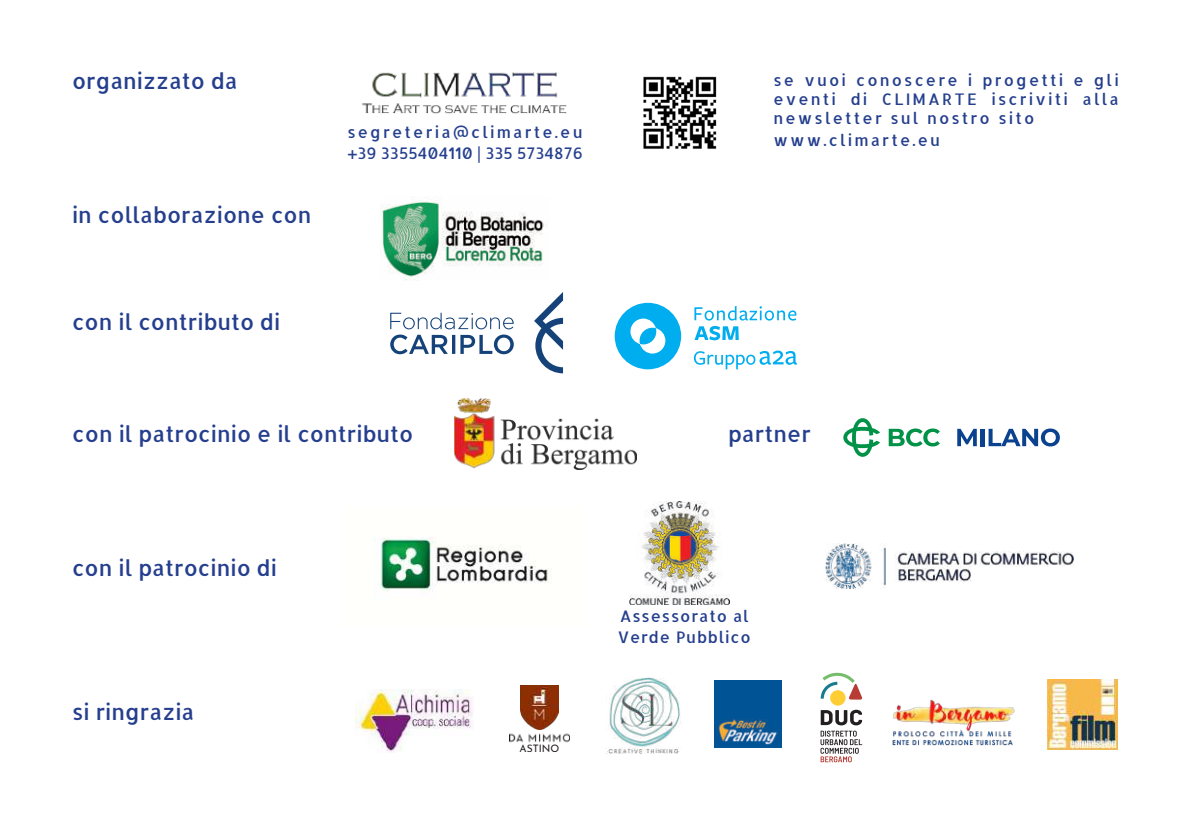
<style>
.page{position:relative;width:1191px;height:840px;background:#fff}
.page>*{position:absolute;margin:0;border:0;box-sizing:border-box;transform-origin:0 0}
.t1{font:500 22px "Allerta";color:#253f8e}
.t2{font:500 16px/19.2px "Allerta";letter-spacing:.13em;color:#253f8e;text-align:justify}
.t3{font:500 16px/21.6px "Allerta";color:#253f8e}
.t4{font:500 16px/21.6px "Allerta";letter-spacing:.05em;color:#253f8e}
.t5{font:10.4px "Josefin Sans";color:#231f20}
</style>
<div class="page">
<img style="left:362px;top:72px;width:205px;height:42px">
<img style="left:630px;top:501px;width:99px;height:102px">
<img style="left:380px;top:199px;width:167px;height:81px">
<svg style="left:390px;top:292px;width:173px;height:81px"></svg>
<svg style="left:614px;top:302px;width:183px;height:67px"></svg>
<img style="left:454px;top:398px;width:182px;height:71px">
<img style="left:374px;top:537px;width:178px;height:54px">
<svg style="left:843px;top:418px;width:97px;height:38px"></svg>
<svg style="left:957px;top:428px;width:19px;height:18px"></svg>
<hr style="left:980px;top:428px;width:4px;height:18px;background:#0a428f">
<svg style="left:988px;top:428px;width:71px;height:18px"></svg>
<img style="left:825px;top:543px;width:248px;height:45px">
<img style="left:643px;top:76px;width:74px;height:73px">
<img style="left:715px;top:680px;width:66px;height:67px">
<img style="left:605px;top:677px;width:76px;height:76px">
<div style="left:830px;top:689px;width:15px;height:16px;background:#fecd33;border-radius:50%"></div>
<svg style="left:820px;top:672px;width:42px;height:27px"></svg>
<svg style="left:820px;top:709px;width:42px;height:52px"></svg>
<img style="left:355px;top:689px;width:118px;height:63px">
<img style="left:892px;top:699px;width:123px;height:47px">
<img style="left:1048px;top:679px;width:69px;height:70px">
<img style="left:509px;top:733px;width:61px;height:9px">
<img style="left:520px;top:685px;width:38px;height:44px">
<p class="t1" style="left:72px;top:66px;width:167px">organizzato da</p>
<p class="t1" style="left:72px;top:200px;width:241px">in collaborazione con</p>
<p class="t1" style="left:72px;top:307px;width:210px">con il contributo di</p>
<p class="t3" style="left:347px;top:120px;width:237px">segreteria@climarte.eu +39 3355404110 | 335 5734876</p>
<p class="t1" style="left:72px;top:419px;width:342px">con il patrocinio e il contributo</p>
<p class="t2" style="left:773px;top:70px;width:347px">se vuoi conoscere i progetti e gli eventi di CLIMARTE iscriviti alla newsletter sul nostro sito</p>
<p class="t2" style="left:773px;top:130px;width:168px">www.climarte.eu</p>
<p class="t1" style="left:728px;top:419px;width:84px">partner</p>
<p class="t1" style="left:72px;top:553px;width:206px">con il patrocinio di</p>
<p class="t1" style="left:72px;top:697px;width:124px">si ringrazia</p>
<p class="t5" style="left:519px;top:739px;width:41px">ASTINO</p>
<p class="t4" style="left:618px;top:604px;width:135px">Assessorato al<br>Verde Pubblico</p>
</div>
